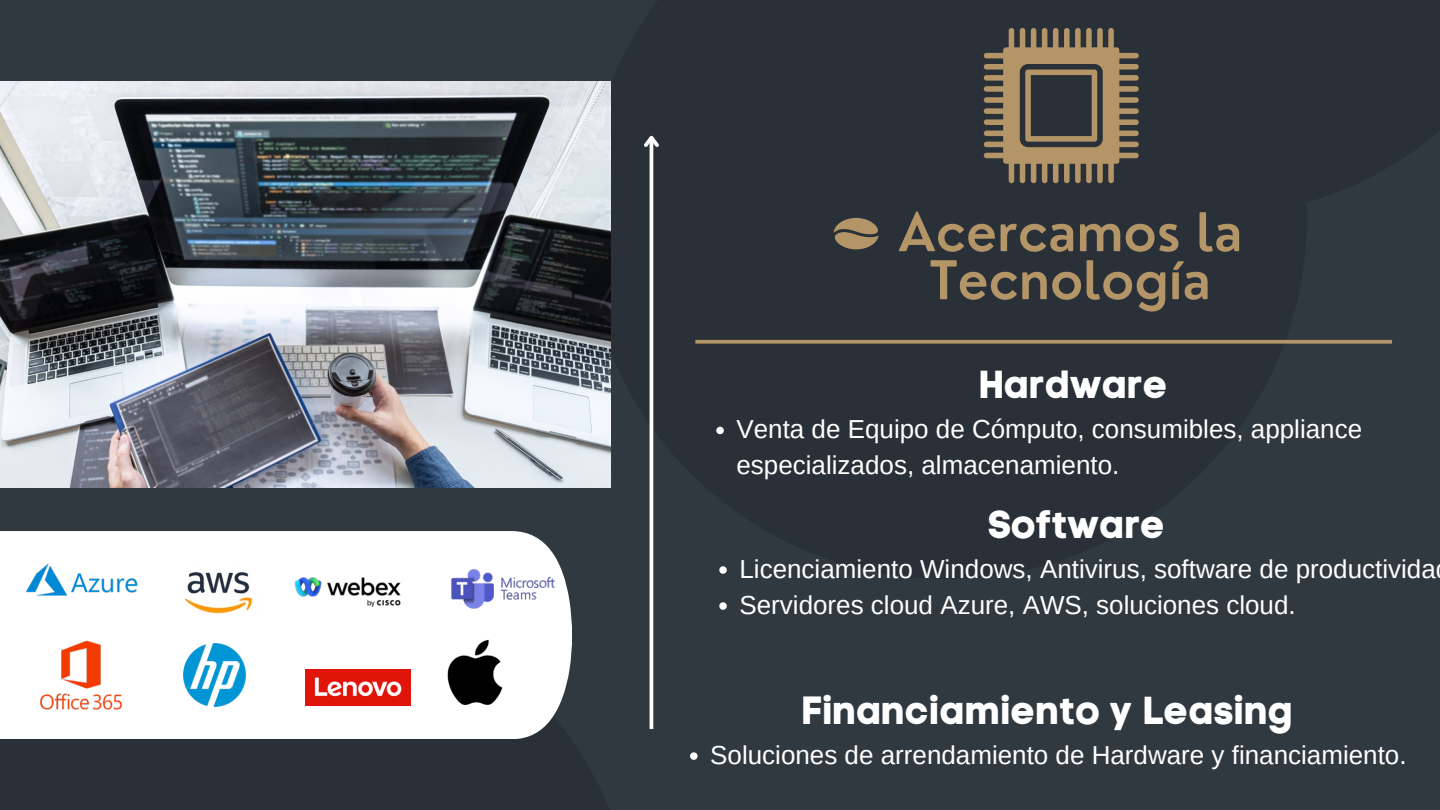
<style>
.page{position:relative;width:1440px;height:810px;background:#303840}
.page>*{position:absolute;margin:0;border:0;box-sizing:border-box;transform-origin:0 0}
.t1{font:600 52px/48px "Nourd";color:#b49567;text-align:center}
.t2{font:39px "Code Pro Bold LC";color:#fff}
.t3{font:26px/36px "Arimo";color:#fff}
</style>
<div class="page">
<div style="left:0;top:586px;width:637px;height:224px;background:#2a3037"></div>
<div style="left:845px;top:0;width:595px;height:217px;background:#2a3037"></div>
<hr style="left:650px;top:138px;width:3px;height:591px;background:#fff">
<svg style="left:644px;top:135px;width:15px;height:15px"></svg>
<svg style="left:834px;top:218px;width:45px;height:31px"></svg>
<svg style="left:695px;top:340px;width:697px;height:4px;fill:#b49567"></svg>
<svg style="left:984px;top:28px;width:155px;height:155px"></svg>
<img style="left:0;top:81px;width:611px;height:407px">
<div style="left:0;top:531px;width:572px;height:208px;background:#fff"></div>
<img style="left:9px;top:531px;width:144px;height:96px">
<img style="left:0;top:627px;width:167px;height:97px">
<img style="left:153px;top:557px;width:132px;height:70px">
<img style="left:183px;top:644px;width:63px;height:62px">
<img style="left:305px;top:670px;width:105px;height:35px">
<img style="left:410px;top:635px;width:131px;height:74px">
<img style="left:288px;top:531px;width:119px;height:119px">
<img style="left:433px;top:553px;width:139px;height:78px">
<svg style="left:716px;top:427px;width:8px;height:7px"></svg>
<svg style="left:719px;top:566px;width:8px;height:8px"></svg>
<svg style="left:719px;top:602px;width:8px;height:8px"></svg>
<svg style="left:690px;top:752px;width:8px;height:8px"></svg>
<h1 class="t1" style="left:898px;top:208px;width:346px">Acercamos la<br>Tecnología</h1>
<h2 class="t2" style="left:979px;top:361px;width:191px">Hardware</h2>
<p class="t3" style="left:737px;top:411px;width:627px">Venta de Equipo de Cómputo, consumibles, appliance especializados, almacenamiento.</p>
<h2 class="t2" style="left:987px;top:501px;width:180px">Software</h2>
<p class="t3" style="left:740px;top:551px;width:698px">Licenciamiento Windows, Antivirus, software de productivida<br>Servidores cloud Azure, AWS, soluciones cloud.</p>
<h2 class="t2" style="left:801px;top:687px;width:493px">Financiamiento y Leasing</h2>
<p class="t3" style="left:710px;top:737px;width:698px">Soluciones de arrendamiento de Hardware y financiamiento.</p>
</div>
